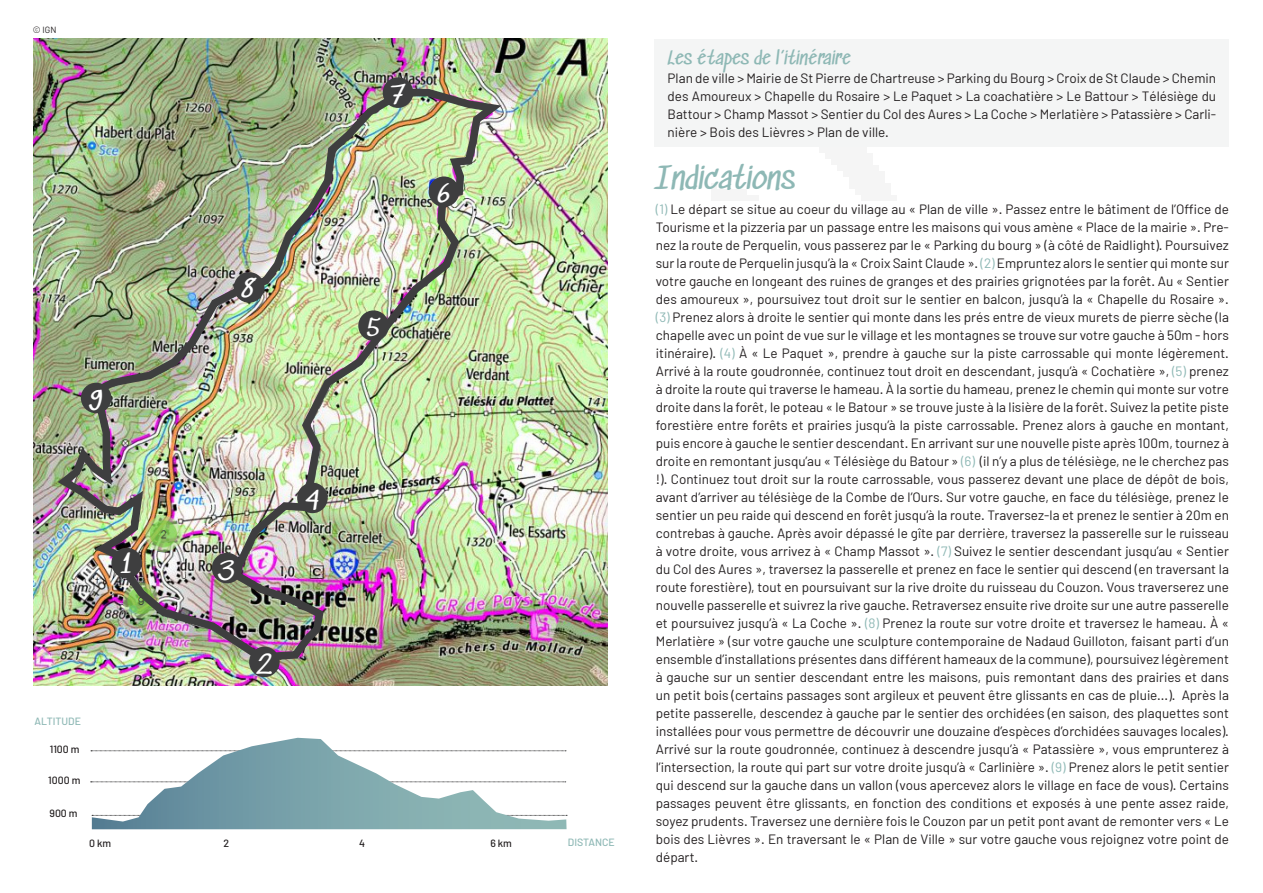
<style>
.page{position:relative;width:1263px;height:893px;background:#fff}
.page>*{position:absolute;margin:0;border:0;box-sizing:border-box;transform-origin:0 0}
.t1{font:30px "Sedgwick Ave";color:#8eb8b5}
.t2{font:25.5px "Sedgwick Ave";color:#fff}
.t3{font:18px "Sedgwick Ave";color:#8eb8b5}
.t4{font:13.5px/18px "Barlow";color:#231f20;text-align:justify}
.t5{font:500 10.5px "Barlow";color:#231f20}
.t6{font:500 10.5px "Barlow";color:#8eb8b5}
.t7{font:9px "Barlow";color:#231f20}
.s1{color:#8eb8b5}
</style>
<div class="page">
<img style="left:34px;top:39px;width:574px;height:646px">
<div style="left:655px;top:39px;width:574px;height:108px;background:#f4f5f5"></div>
<img style="left:51px;top:85px;width:460px;height:581px">
<div style="left:111px;top:548px;width:31px;height:30px;background:#3e3e3f;border-radius:50%"></div>
<div style="left:249px;top:647px;width:31px;height:30px;background:#3e3e3f;border-radius:50%"></div>
<div style="left:212px;top:553px;width:30px;height:30px;background:#3e3e3f;border-radius:50%"></div>
<div style="left:297px;top:483px;width:31px;height:30px;background:#3e3e3f;border-radius:50%"></div>
<div style="left:358px;top:310px;width:31px;height:31px;background:#3e3e3f;border-radius:50%"></div>
<div style="left:429px;top:176px;width:30px;height:31px;background:#3e3e3f;border-radius:50%"></div>
<div style="left:383px;top:77px;width:30px;height:31px;background:#3e3e3f;border-radius:50%"></div>
<div style="left:234px;top:272px;width:30px;height:31px;background:#3e3e3f;border-radius:50%"></div>
<div style="left:81px;top:383px;width:30px;height:30px;background:#3e3e3f;border-radius:50%"></div>
<svg style="left:91px;top:738px;width:476px;height:91px"></svg>
<p class="t7" style="left:33px;top:24px;width:25px">© IGN</p>
<p class="t2" style="left:391px;top:81px;width:15px">7</p>
<p class="t2" style="left:89px;top:386px;width:16px">9</p>
<p class="t2" style="left:242px;top:274px;width:15px">8</p>
<p class="t2" style="left:366px;top:314px;width:15px">5</p>
<p class="t2" style="left:120px;top:549px;width:13px">1</p>
<p class="t2" style="left:219px;top:556px;width:17px">3</p>
<p class="t2" style="left:305px;top:486px;width:16px">4</p>
<p class="t2" style="left:256px;top:650px;width:18px">2</p>
<p class="t6" style="left:35px;top:715px;width:48px">ALTITUDE</p>
<p class="t5" style="left:50px;top:743px;width:31px">1100 m</p>
<p class="t5" style="left:48px;top:774px;width:34px">1000 m</p>
<p class="t5" style="left:49px;top:807px;width:30px">900 m</p>
<p class="t5" style="left:89px;top:836px;width:24px">0 km</p>
<p class="t5" style="left:224px;top:836px;width:7px">2</p>
<p class="t5" style="left:359px;top:836px;width:7px">4</p>
<p class="t2" style="left:437px;top:180px;width:16px">6</p>
<p class="t5" style="left:490px;top:837px;width:23px">6 km</p>
<p class="t6" style="left:568px;top:836px;width:48px">DISTANCE</p>
<p class="t3" style="left:668px;top:48px;width:184px">Les étapes de l’itinéraire</p>
<p class="t4" style="left:668px;top:69px;width:550px">Plan de ville &gt; Mairie de St Pierre de Chartreuse &gt; Parking du Bourg &gt; Croix de St Claude &gt; Chemin des Amoureux &gt; Chapelle du Rosaire &gt; Le Paquet &gt; La coachatière &gt; Le Battour &gt; Télésiège du Battour &gt; Champ Massot &gt; Sentier du Col des Aures &gt; La Coche &gt; Merlatière &gt; Patassière &gt; Carli&shy;nière &gt; Bois des Lièvres &gt; Plan de ville.</p>
<p class="t1" style="left:655px;top:162px;width:142px">Indications</p>
<p class="t4" style="left:656px;top:200px;width:575px"><span class="s1">(1)</span> Le départ se situe au coeur du village au « Plan de ville ». Passez entre le bâtiment de l’Office de Tourisme et la pizzeria par un passage entre les maisons qui vous amène « Place de la mairie ». Pre&shy;nez la route de Perquelin, vous passerez par le « Parking du bourg » (à côté de Raidlight). Poursuivez sur la route de Perquelin jusqu’à la « Croix Saint Claude ». <span class="s1">(2)</span> Empruntez alors le sentier qui monte sur votre gauche en longeant des ruines de granges et des prairies grignotées par la forêt. Au « Sentier des amoureux », poursuivez tout droit sur le sentier en balcon, jusqu’à la « Chapelle du Rosaire ». <span class="s1">(3)</span> Prenez alors à droite le sentier qui monte dans les prés entre de vieux murets de pierre sèche (la chapelle avec un point de vue sur le village et les montagnes se trouve sur votre gauche à 50m - hors itinéraire). <span class="s1">(4)</span> À « Le Paquet », prendre à gauche sur la piste carrossable qui monte légèrement.<br>Arrivé à la route goudronnée, continuez tout droit en descendant, jusqu’à « Cochatière », <span class="s1">(5)</span> prenez à droite la route qui traverse le hameau. À la sortie du hameau, prenez le chemin qui monte sur votre droite dans la forêt, le poteau « le Batour » se trouve juste à la lisière de la forêt. Suivez la petite piste forestière entre forêts et prairies jusqu’à la piste carrossable. Prenez alors à gauche en montant, puis encore à gauche le sentier descendant. En arrivant sur une nouvelle piste après 100m, tournez à droite en remontant jusqu’au « Télésiège du Batour » <span class="s1">(6)</span> (il n’y a plus de télésiège, ne le cherchez pas !). Continuez tout droit sur la route carrossable, vous passerez devant une place de dépôt de bois, avant d’arriver au télésiège de la Combe de l’Ours. Sur votre gauche, en face du télésiège, prenez le sentier un peu raide qui descend en forêt jusqu’à la route. Traversez-la et prenez le sentier à 20m en contrebas à gauche. Après avoir dépassé le gîte par derrière, traversez la passerelle sur le ruisseau à votre droite, vous arrivez à « Champ Massot ». <span class="s1">(7)</span> Suivez le sentier descendant jusqu’au « Sentier du Col des Aures », traversez la passerelle et prenez en face le sentier qui descend (en traversant la route forestière), tout en poursuivant sur la rive droite du ruisseau du Couzon. Vous traverserez une nouvelle passerelle et suivrez la rive gauche. Retraversez ensuite rive droite sur une autre passerelle et poursuivez jusqu’à « La Coche ». <span class="s1">(8)</span> Prenez la route sur votre droite et traversez le hameau. À « Merlatière » (sur votre gauche une sculpture contemporaine de Nadaud Guilloton, faisant parti d’un ensemble d’installations présentes dans différent hameaux de la commune), poursuivez légèrement à gauche sur un sentier descendant entre les maisons, puis remontant dans des prairies et dans un petit bois (certains passages sont argileux et peuvent être glissants en cas de pluie...). Après la petite passerelle, descendez à gauche par le sentier des orchidées (en saison, des plaquettes sont installées pour vous permettre de découvrir une douzaine d’espèces d’orchidées sauvages locales).<br>Arrivé sur la route goudronnée, continuez à descendre jusqu’à « Patassière », vous emprunterez à l’intersection, la route qui part sur votre droite jusqu’à « Carlinière ». <span class="s1">(9)</span> Prenez alors le petit sentier qui descend sur la gauche dans un vallon (vous apercevez alors le village en face de vous). Certains passages peuvent être glissants, en fonction des conditions et exposés à une pente assez raide, soyez prudents. Traversez une dernière fois le Couzon par un petit pont avant de remonter vers « Le bois des Lièvres ». En traversant le « Plan de Ville » sur votre gauche vous rejoignez votre point de départ.</p>
</div>
